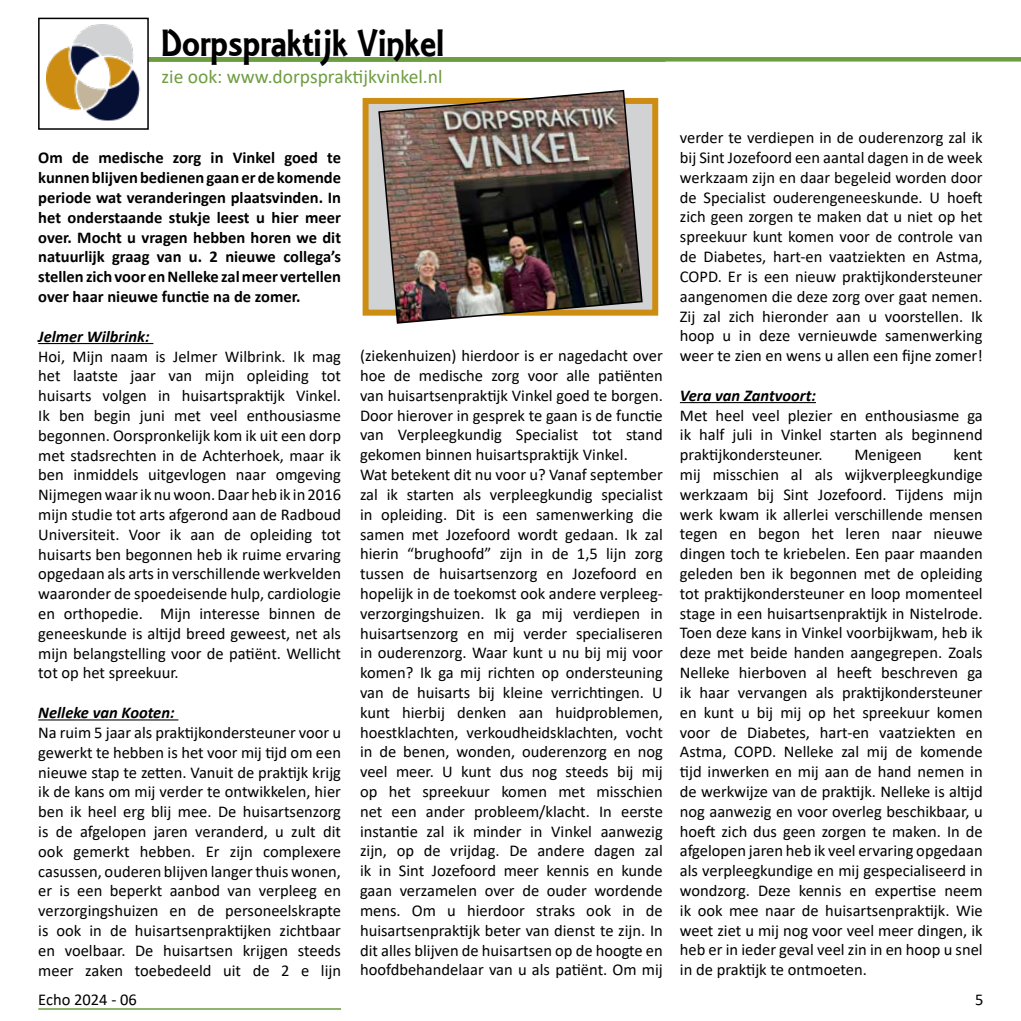
<style>
.page{position:relative;width:1021px;height:1021px;background:#fff}
.page>*{position:absolute;margin:0;border:0;box-sizing:border-box;transform-origin:0 0}
.t1{font:40.5px "ARESSENCE";color:#000}
.t2{font:19.5px "Calibri";color:#6d9d41}
.t3{font:16.5px/19.8px "Calibri";color:#000;text-align:justify}
.t4{font:700 16.5px/19.8px "Calibri";color:#000;text-align:justify}
.t5{font:italic 700 16.5px "Calibri";color:#000}
</style>
<div class="page">
<hr style="left:38px;top:1008px;width:303px;height:1px;background:#6d9d41">
<hr style="left:0;top:0;width:1px;height:1020px;background:#e4e9d8">
<div style="left:52px;top:57px;width:968px;height:5px;background:#6d9d41"></div>
<img style="left:46px;top:24px;width:100px;height:97px">
<div style="left:38px;top:18px;width:111px;height:112px;border:2px solid #000"></div>
<hr style="left:38px;top:343px;width:115px;height:1px;background:#000">
<hr style="left:38px;top:719px;width:140px;height:1px;background:#000">
<div style="left:362px;top:98px;width:296px;height:217px;background:#d1d2d4;border:6px solid #cc8d12"></div>
<img style="left:377px;top:89px;width:266px;height:235px">
<hr style="left:680px;top:402px;width:136px;height:1px;background:#000">
<h1 class="t1" style="left:161px;top:20px;width:284px">Dorpspraktijk Vinkel</h1>
<p class="t2" style="left:161px;top:63px;width:282px">zie ook: www.dorpspraktijkvinkel.nl</p>
<p class="t4" style="left:38px;top:148px;width:304px">Om de medische zorg in Vinkel goed te kunnen blijven bedienen gaan er de komende periode wat veranderingen plaatsvinden. In het onderstaande stukje leest u hier meer over. Mocht u vragen hebben horen we dit natuurlijk graag van u. 2 nieuwe collega’s stellen zich voor en Nelleke zal meer vertellen over haar nieuwe functie na de zomer.</p>
<p class="t5" style="left:38px;top:324px;width:113px">Jelmer Wilbrink:</p>
<p class="t3" style="left:38px;top:346px;width:304px">Hoi, Mijn naam is Jelmer Wilbrink. Ik mag het laatste jaar van mijn opleiding tot huisarts volgen in huisartspraktijk Vinkel.<br>Ik ben begin juni met veel enthousiasme begonnen. Oorspronkelijk kom ik uit een dorp met stadsrechten in de Achterhoek, maar ik ben inmiddels uitgevlogen naar omgeving Nijmegen waar ik nu woon. Daar heb ik in 2016 mijn studie tot arts afgerond aan de Radboud Universiteit. Voor ik aan de opleiding tot huisarts ben begonnen heb ik ruime ervaring opgedaan als arts in verschillende werkvelden waaronder de spoedeisende hulp, cardiologie en orthopedie. Mijn interesse binnen de geneeskunde is altijd breed geweest, net als mijn belangstelling voor de patiënt. Wellicht tot op het spreekuur.</p>
<p class="t5" style="left:38px;top:701px;width:138px">Nelleke van Kooten:</p>
<p class="t3" style="left:38px;top:722px;width:304px">Na ruim 5 jaar als praktijkondersteuner voor u gewerkt te hebben is het voor mij tijd om een nieuwe stap te zetten. Vanuit de praktijk krijg ik de kans om mij verder te ontwikkelen, hier ben ik heel erg blij mee. De huisartsenzorg is de afgelopen jaren veranderd, u zult dit ook gemerkt hebben. Er zijn complexere casussen, ouderen blijven langer thuis wonen, er is een beperkt aanbod van verpleeg en verzorgingshuizen en de personeelskrapte is ook in de huisartsenpraktijken zichtbaar en voelbaar. De huisartsen krijgen steeds meer zaken toebedeeld uit de 2 e lijn</p>
<p class="t3" style="left:360px;top:345px;width:304px;text-align:left">(ziekenhuizen) hierdoor is er nagedacht over hoe de medische zorg voor alle patiënten van huisartsenpraktijk Vinkel goed te borgen.<br>Door hierover in gesprek te gaan is de functie van Verpleegkundig Specialist tot stand gekomen binnen huisartspraktijk Vinkel.<br>Wat betekent dit nu voor u? Vanaf september zal ik starten als verpleegkundig specialist in opleiding. Dit is een samenwerking die samen met Jozefoord wordt gedaan. Ik zal hierin “brughoofd” zijn in de 1,5 lijn zorg tussen de huisartsenzorg en Jozefoord en hopelijk in de toekomst ook andere verpleeg&shy;verzorgingshuizen. Ik ga mij verdiepen in huisartsenzorg en mij verder specialiseren in ouderenzorg. Waar kunt u nu bij mij voor komen? Ik ga mij richten op ondersteuning van de huisarts bij kleine verrichtingen. U kunt hierbij denken aan huidproblemen, hoestklachten, verkoudheidsklachten, vocht in de benen, wonden, ouderenzorg en nog veel meer. U kunt dus nog steeds bij mij op het spreekuur komen met misschien net een ander probleem/klacht. In eerste instantie zal ik minder in Vinkel aanwezig zijn, op de vrijdag. De andere dagen zal ik in Sint Jozefoord meer kennis en kunde gaan verzamelen over de ouder wordende mens. Om u hierdoor straks ook in de huisartsenpraktijk beter van dienst te zijn. In dit alles blijven de huisartsen op de hoogte en hoofdbehandelaar van u als patiënt. Om mij</p>
<p class="t3" style="left:680px;top:127px;width:304px">verder te verdiepen in de ouderenzorg zal ik bij Sint Jozefoord een aantal dagen in de week werkzaam zijn en daar begeleid worden door de Specialist ouderengeneeskunde. U hoeft zich geen zorgen te maken dat u niet op het spreekuur kunt komen voor de controle van de Diabetes, hart-en vaatziekten en Astma, COPD. Er is een nieuw praktijkondersteuner aangenomen die deze zorg over gaat nemen.<br>Zij zal zich hieronder aan u voorstellen. Ik hoop u in deze vernieuwde samenwerking weer te zien en wens u allen een fijne zomer!</p>
<p class="t5" style="left:680px;top:383px;width:138px">Vera van Zantvoort:</p>
<p class="t3" style="left:680px;top:405px;width:304px">Met heel veel plezier en enthousiasme ga ik half juli in Vinkel starten als beginnend praktijkondersteuner.</p>
<p class="t3" style="left:680px;top:444px;width:304px;text-indent:273px">kent mij misschien al als wijkverpleegkundige werkzaam bij Sint Jozefoord. Tijdens mijn werk kwam ik allerlei verschillende mensen tegen en begon het leren naar nieuwe dingen toch te kriebelen. Een paar maanden geleden ben ik begonnen met de opleiding tot praktijkondersteuner en loop momenteel stage in een huisartsenpraktijk in Nistelrode.<br>Toen deze kans in Vinkel voorbijkwam, heb ik deze met beide handen aangegrepen. Zoals Nelleke hierboven al heeft beschreven ga ik haar vervangen als praktijkondersteuner en kunt u bij mij op het spreekuur komen voor de Diabetes, hart-en vaatziekten en Astma, COPD. Nelleke zal mij de komende tijd inwerken en mij aan de hand nemen in de werkwijze van de praktijk. Nelleke is altijd nog aanwezig en voor overleg beschikbaar, u hoeft zich dus geen zorgen te maken. In de afgelopen jaren heb ik veel ervaring opgedaan als verpleegkundige en mij gespecialiseerd in wondzorg. Deze kennis en expertise neem ik ook mee naar de huisartsenpraktijk. Wie weet ziet u mij nog voor veel meer dingen, ik heb er in ieder geval veel zin in en hoop u snel in de praktijk te ontmoeten.</p>
<p class="t3" style="left:854px;top:444px;width:69px">Menigeen</p>
<p class="t3" style="left:38px;top:989px;width:100px">Echo 2024 - 06</p>
<p class="t3" style="left:975px;top:989px;width:10px">5</p>
</div>
